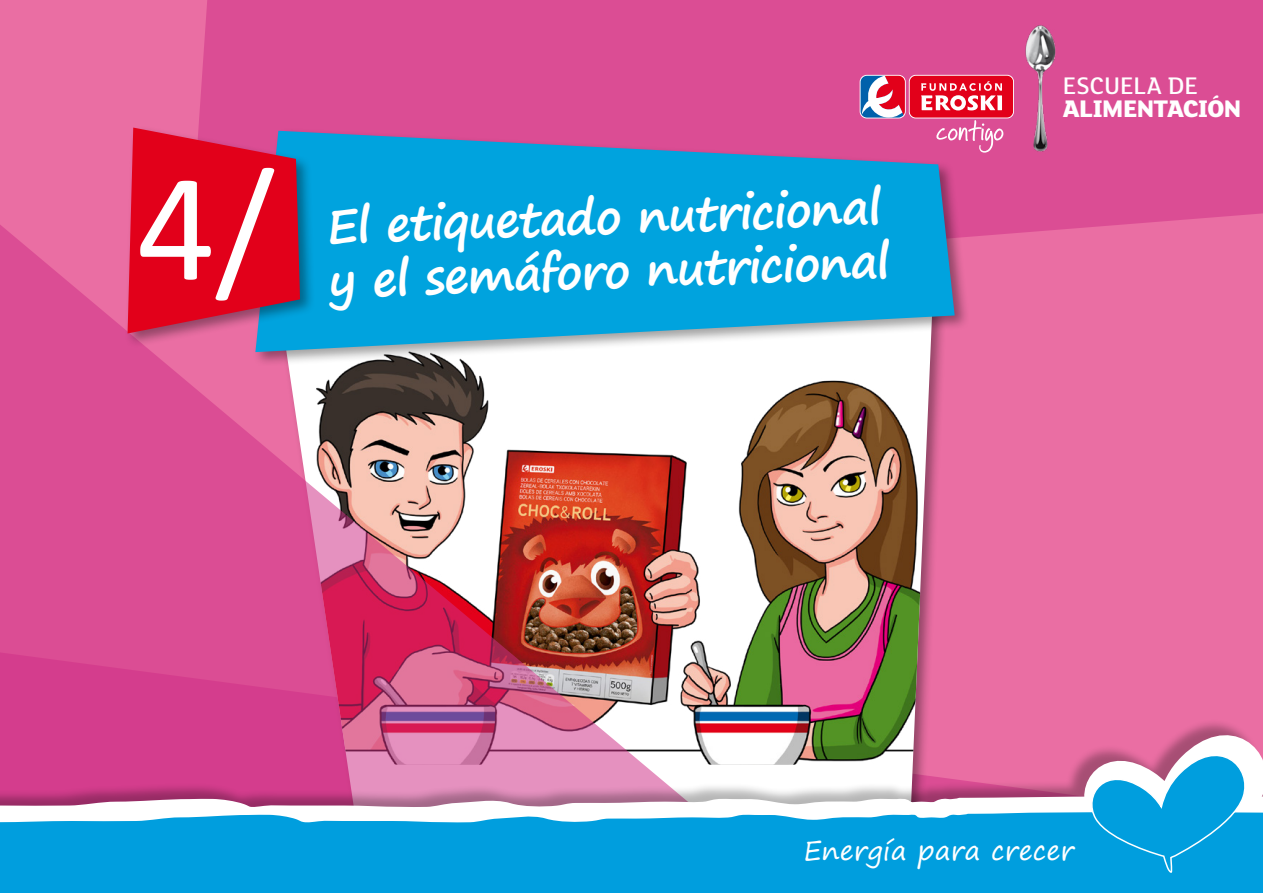
<style>
.page{position:relative;width:1263px;height:893px;background:#ea6ea3}
.page>*{position:absolute;margin:0;border:0;box-sizing:border-box;transform-origin:0 0}
.t1{font:155.25px "Calibri";color:#fff}
.t2{font:700 47.4px/54px "Segoe Print";color:#fff}
.t3{font:27px "Segoe Print";color:#fff}
.t4{font:800 26.1px "FS Lola";letter-spacing:-.025em;color:#fff}
.t5{font:500 26.1px "FS Lola";color:#fff}
</style>
<div class="page">
<img style="left:903px;top:368px;width:28px;height:350px">
<img style="left:0;top:225px;width:903px;height:493px">
<div style="left:199px;top:0;width:1064px;height:237px;background:#db4d94"></div>
<div style="left:252px;top:128px;width:717px;height:240px;background:#000;opacity:.37"></div>
<svg style="left:255px;top:131px;width:700px;height:221px;background:#1fa3d9"></svg>
<div style="left:124px;top:125px;width:191px;height:224px;background:#000;opacity:.37"></div>
<svg style="left:128px;top:128px;width:172px;height:205px;background:#d41232"></svg>
<img style="left:1023px;top:11px;width:54px;height:151px">
<svg style="left:702px;top:25px;width:417px;height:128px;background:#d9518f"></svg>
<div style="left:0;top:718px;width:1263px;height:175px;background:#000;opacity:.29"></div>
<svg style="left:0;top:785px;width:1082px;height:27px;background:#d8a3bf"></svg>
<svg style="left:0;top:812px;width:1263px;height:81px;background:#12a5e0"></svg>
<svg style="left:1082px;top:722px;width:181px;height:158px;background:#5ca2d3"></svg>
<h1 class="t1" style="left:137px;top:120px;width:140px">4/</h1>
<p class="t2" style="left:326px;top:198px;width:563px;rotate:-2deg">El etiquetado nutricional y el semáforo nutricional</p>
<p class="t5" style="left:1063px;top:68px;width:137px">ESCUELA DE</p>
<p class="t4" style="left:1063px;top:91px;width:180px">ALIMENTACIÓN</p>
<p class="t3" style="left:803px;top:826px;width:272px">Energía para crecer</p>
</div>
